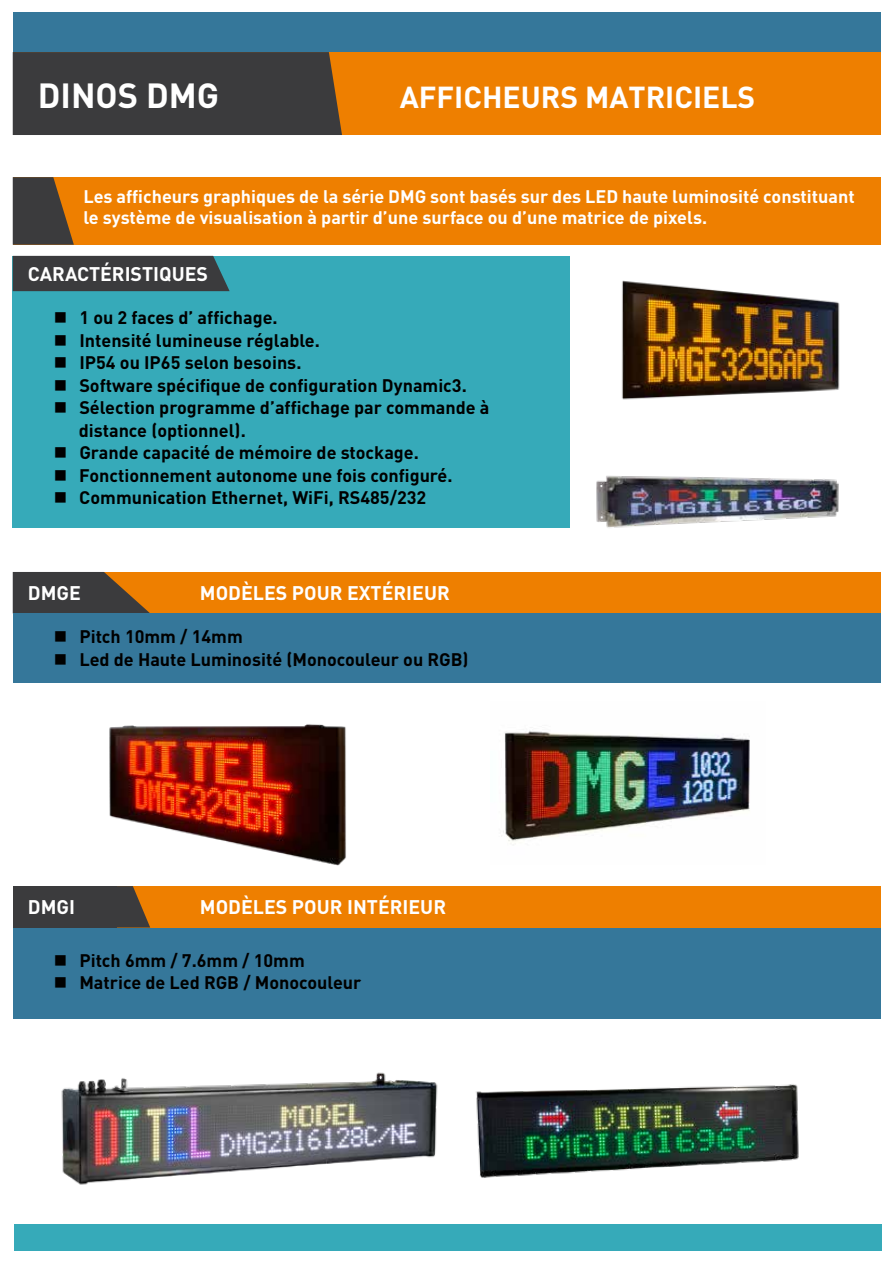
<style>
.page{position:relative;width:893px;height:1263px;background:#fff}
.page>*{position:absolute;margin:0;border:0;box-sizing:border-box;transform-origin:0 0}
.t1{font:700 34.5px "DIN Pro";color:#fff}
.t2{font:700 30px "DIN Pro";color:#fff}
.t3{font:700 19.5px "DIN Pro";color:#fff}
.t4{font:700 18px/22.5px "DIN Pro";color:#000}
.t5{font:700 18px/21.6px "DIN Pro";color:#fff}
</style>
<div class="page">
<div style="left:13px;top:13px;width:867px;height:122px;background:#35779a"></div>
<div style="left:13px;top:52px;width:867px;height:83px;background:#ee7f00"></div>
<div style="left:13px;top:52px;width:329px;height:83px;background:#3b3b3d"></div>
<div style="left:13px;top:177px;width:867px;height:68px;background:#ee7f00"></div>
<svg style="left:13px;top:177px;width:61px;height:68px"></svg>
<div style="left:13px;top:256px;width:557px;height:272px;background:#36aab9"></div>
<div style="left:13px;top:256px;width:217px;height:35px;background:#3b3b3d"></div>
<div style="left:13px;top:572px;width:867px;height:41px;background:#ee7f00"></div>
<svg style="left:13px;top:572px;width:137px;height:41px"></svg>
<div style="left:13px;top:613px;width:867px;height:70px;background:#35779a"></div>
<div style="left:13px;top:927px;width:867px;height:92px;background:#35779a"></div>
<div style="left:13px;top:886px;width:867px;height:41px;background:#ee7f00"></div>
<svg style="left:117px;top:886px;width:33px;height:41px"></svg>
<div style="left:13px;top:886px;width:104px;height:41px;background:#3b3b3d"></div>
<img style="left:109px;top:724px;width:237px;height:142px">
<img style="left:61px;top:1072px;width:377px;height:113px">
<img style="left:476px;top:1084px;width:323px;height:94px">
<img style="left:596px;top:475px;width:243px;height:53px">
<img style="left:621px;top:280px;width:219px;height:120px">
<img style="left:503px;top:731px;width:247px;height:114px">
<div style="left:14px;top:1224px;width:867px;height:27px;background:#36aab9"></div>
<h1 class="t1" style="left:38px;top:72px;width:183px">DINOS DMG</h1>
<h2 class="t2" style="left:400px;top:77px;width:357px">AFFICHEURS MATRICIELS</h2>
<p class="t5" style="left:83px;top:185px;width:773px">Les afficheurs graphiques de la série DMG sont basés sur des LED haute luminosité constituant le système de visualisation à partir d’une surface ou d’une matrice de pixels.</p>
<p class="t3" style="left:28px;top:261px;width:182px">CARACTÉRISTIQUES</p>
<p class="t4" style="left:54px;top:306px;width:225px">■ 1 ou 2 faces d’ affichage.</p>
<p class="t4" style="left:54px;top:328px;width:267px">■ Intensité lumineuse réglable.</p>
<p class="t4" style="left:54px;top:351px;width:249px">■ IP54 ou IP65 selon besoins.</p>
<p class="t4" style="left:54px;top:373px;width:414px">■ Software spécifique de configuration Dynamic3.</p>
<p class="t4" style="left:79px;top:396px;width:412px;text-indent:-25px">■ Sélection programme d’affichage par commande à distance (optionnel).</p>
<p class="t4" style="left:54px;top:441px;width:367px">■ Grande capacité de mémoire de stockage.</p>
<p class="t4" style="left:54px;top:463px;width:400px">■ Fonctionnement autonome une fois configuré.</p>
<p class="t4" style="left:54px;top:486px;width:374px">■ Communication Ethernet, WiFi, RS485/232</p>
<p class="t3" style="left:200px;top:580px;width:251px">MODÈLES POUR EXTÉRIEUR</p>
<p class="t3" style="left:28px;top:580px;width:54px">DMGE</p>
<p class="t4" style="left:54px;top:625px;width:190px">■ Pitch 10mm / 14mm</p>
<p class="t4" style="left:54px;top:647px;width:416px">■ Led de Haute Luminosité (Monocouleur ou RGB)</p>
<p class="t3" style="left:28px;top:894px;width:49px">DMGI</p>
<p class="t3" style="left:200px;top:894px;width:248px">MODÈLES POUR INTÉRIEUR</p>
<p class="t4" style="left:54px;top:948px;width:252px">■ Pitch 6mm / 7.6mm / 10mm</p>
<p class="t4" style="left:54px;top:971px;width:309px">■ Matrice de Led RGB / Monocouleur</p>
</div>
